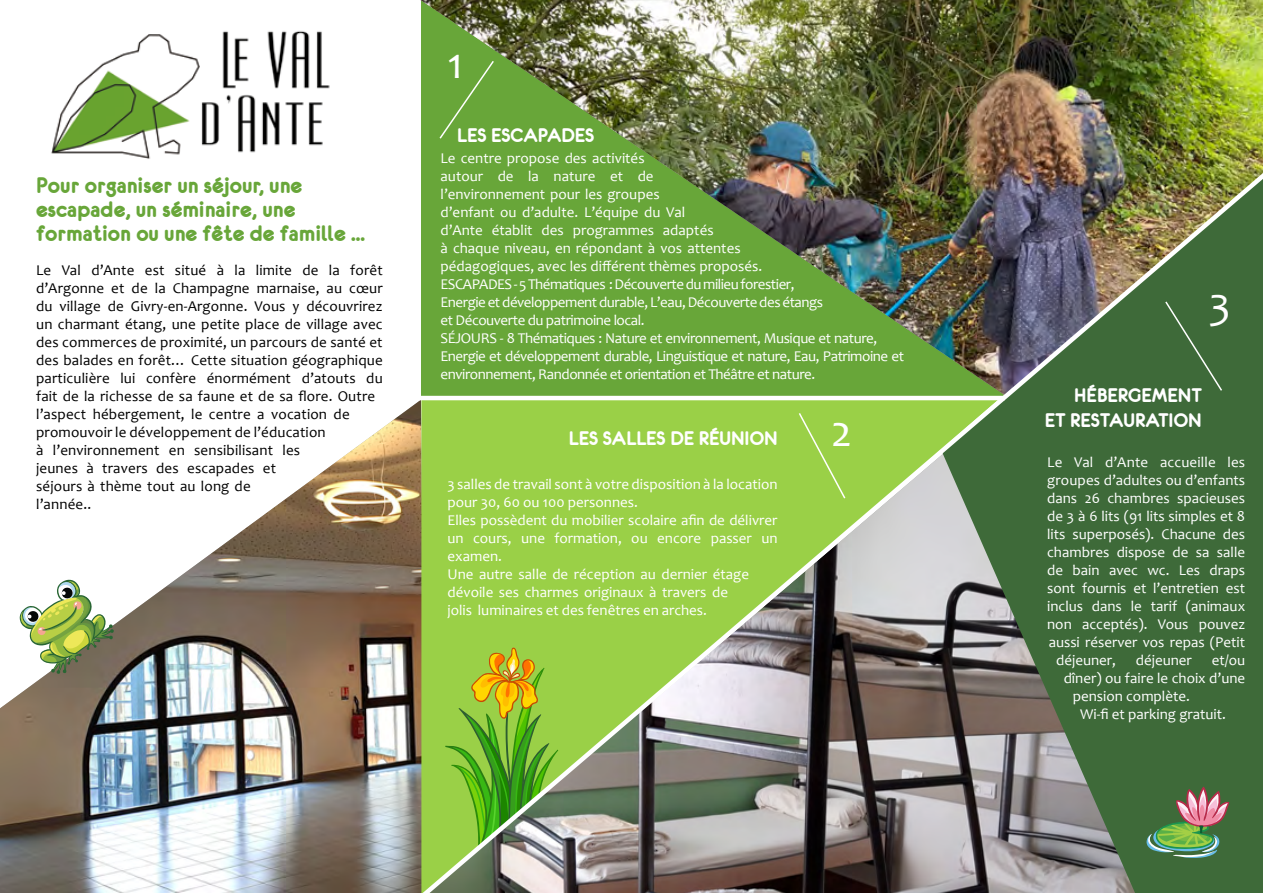
<style>
.page{position:relative;width:1263px;height:893px;background:#fff}
.page>*{position:absolute;margin:0;border:0;box-sizing:border-box;transform-origin:0 0}
.t1{font:45px "Candara";color:#fff}
.t2{font:24px/24px "Eurofurencebold";color:#68a639}
.t3{font:21px/25.2px "Eurofurencebold";color:#fff;text-align:right}
.t4{font:15px/18px "Candara";color:#fff}
.t5{font:15px/18px "Candara";letter-spacing:-.03em;color:#fff}
.t6{font:15px/18px "Candara";letter-spacing:.01em;color:#000}
</style>
<div class="page">
<img style="left:0;top:416px;width:399px;height:477px">
<img style="left:420px;top:0;width:843px;height:151px">
<div style="left:438px;top:59px;width:57px;height:81px;background:#68a639"></div>
<img style="left:399px;top:151px;width:864px;height:742px">
<img style="left:51px;top:30px;width:279px;height:129px">
<svg style="left:1146px;top:787px;width:83px;height:71px;background:#738860"></svg>
<svg style="left:19px;top:579px;width:95px;height:95px"></svg>
<h2 class="t2" style="left:36px;top:173px;width:330px">Pour organiser un séjour, une escapade, un séminaire, une formation ou une fête de famille ...</h2>
<p class="t6" style="left:36px;top:260px;width:348px">Le Val d’Ante est situé à la limite de la forêt d’Argonne et de la Champagne marnaise, au cœur du village de Givry-en-Argonne. Vous y découvrirez un charmant étang, une petite place de village avec des commerces de proximité, un parcours de santé et des balades en forêt… Cette situation géographique particulière lui confère énormément d’atouts du fait de la richesse de sa faune et de sa flore. Outre l’aspect hébergement, le centre a vocation de promouvoir le développement de l’éducation<br>à l’environnement en sensibilisant les<br>jeunes à travers des escapades et<br>séjours à thème tout au long de<br>l’année..</p>
<h1 class="t1" style="left:447px;top:35px;width:17px">1</h1>
<h3 class="t3" style="left:457px;top:123px;width:139px">LES ESCAPADES</h3>
<p class="t5" style="left:441px;top:149px;width:465px">Le centre propose des activités<br>autour de la nature et de<br>l’environnement pour les groupes<br>d’enfant ou d’adulte. L’équipe du Val<br>d’Ante établit des programmes adaptés<br>à chaque niveau, en répondant à vos attentes<br>pédagogiques, avec les différent thèmes proposés.<br>ESCAPADES - 5 Thématiques : Découverte du milieu forestier,<br>Energie et développement durable, L’eau, Découverte des étangs<br>et Découverte du patrimoine local.<br>SÉJOURS - 8 Thématiques : Nature et environnement, Musique et nature, Energie et développement durable, Linguistique et nature, Eau, Patrimoine et environnement, Randonnée et orientation et Théâtre et nature.</p>
<h3 class="t3" style="left:569px;top:426px;width:210px">LES SALLES DE RÉUNION</h3>
<p class="t4" style="left:447px;top:475px;width:332px">3 salles de travail sont à votre disposition à la location pour 30, 60 ou 100 personnes.<br>Elles possèdent du mobilier scolaire afin de délivrer un cours, une formation, ou encore passer un examen.<br>Une autre salle de réception au dernier étage dévoile ses charmes originaux à travers de<br>jolis luminaires et des fenêtres en arches.</p>
<h1 class="t1" style="left:831px;top:403px;width:22px">2</h1>
<h1 class="t1" style="left:1209px;top:275px;width:23px">3</h1>
<h3 class="t3" style="left:1045px;top:382px;width:158px">HÉBERGEMENT<br>ET RESTAURATION</h3>
<p class="t4" style="left:1047px;top:453px;width:200px">Le Val d’Ante accueille les</p>
<p class="t4" style="left:1047px;top:471px;width:200px">groupes d’adultes ou d’enfants</p>
<p class="t4" style="left:1047px;top:489px;width:200px">dans 26 chambres spacieuses</p>
<p class="t4" style="left:1047px;top:507px;width:200px">de 3 à 6 lits (91 lits simples et 8</p>
<p class="t4" style="left:1047px;top:525px;width:199px">lits superposés). Chacune des</p>
<p class="t4" style="left:1047px;top:543px;width:200px">chambres dispose de sa salle</p>
<p class="t4" style="left:1047px;top:561px;width:200px">de bain avec wc. Les draps</p>
<p class="t4" style="left:1047px;top:579px;width:200px">sont fournis et l’entretien est</p>
<p class="t4" style="left:1047px;top:597px;width:200px">inclus dans le tarif (animaux</p>
<p class="t4" style="left:1047px;top:615px;width:200px">non acceptés). Vous pouvez</p>
<p class="t4" style="left:1049px;top:633px;width:198px">aussi réserver vos repas (Petit</p>
<p class="t4" style="left:1056px;top:651px;width:61px">déjeuner,</p>
<p class="t4" style="left:1136px;top:651px;width:58px">déjeuner</p>
<p class="t4" style="left:1212px;top:651px;width:35px">et/ou</p>
<p class="t4" style="left:1064px;top:669px;width:183px">dîner) ou faire le choix d’une</p>
<p class="t4" style="left:1073px;top:687px;width:119px">pension complète.</p>
<p class="t4" style="left:1080px;top:705px;width:147px">Wi-fi et parking gratuit.</p>
</div>
